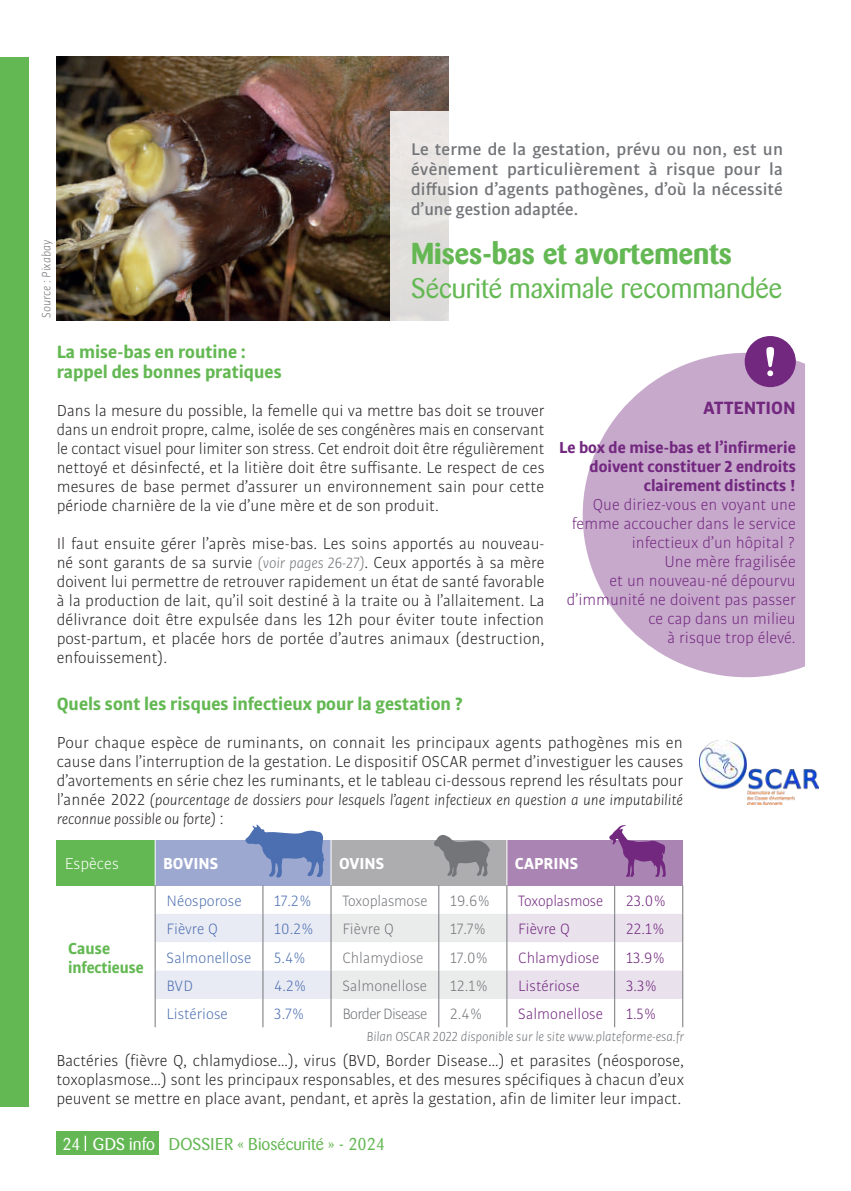
<style>
.page{position:relative;width:851px;height:1191px;background:#fff}
.page>*{position:absolute;margin:0;border:0;box-sizing:border-box;transform-origin:0 0}
.t1{font:700 30px "Barmeno";color:#64b853}
.t2{font:28px "Barmeno";color:#64b853}
.t3{font:700 19px/20px "Bulo";color:#64b853}
.t4{font:700 19px "Bulo";color:#72287f}
.t5{font:500 18px/20px "Bulo";letter-spacing:.005em;color:#737579;text-align:justify}
.t6{font:300 17px/19px "Bulo";color:#231f20;text-align:justify}
.t7{font:300 17px/19px "Bulo";color:#72287f;text-align:right}
.t8{font:700 17px/19px "Bulo";color:#72287f;text-align:right}
.t9{font:17px "Barmeno";color:#64b853}
.t10{font:700 17px "Bulo";color:#fff}
.t11{font:700 17px/19px "Bulo";letter-spacing:-.005em;color:#64b853}
.t12{font:300 17px "Bulo";color:#fff}
.t13{font:italic 300 16px/19px "Bulo";color:#231f20}
.t14{font:300 16px "Bulo";color:#72287f}
.t15{font:300 16px "Bulo";color:#737579}
.t16{font:300 16px "Bulo";color:#4c6fb1}
.t17{font:300 16px "Bulo";letter-spacing:-.045em;color:#737579}
.t18{font:italic 300 14px "Bulo";color:#737579}
.t19{font:italic 300 13px "Bulo";color:#737579}
.s1{font-style:italic;font-size:16px;color:#737579}
.s2{font-style:normal;font-size:17px}
.s3{color:#fff}
</style>
<div class="page">
<div style="left:56px;top:1131px;width:103px;height:24px;background:#64b853"></div>
<svg style="left:85px;top:1135px;width:1px;height:16px"></svg>
<div style="left:0;top:58px;width:29px;height:1049px;background:#64b853"></div>
<svg style="left:582px;top:353px;width:223px;height:324px;fill:#c7a9cc"></svg>
<img style="left:56px;top:57px;width:392px;height:263px">
<div style="left:390px;top:112px;width:404px;height:224px;background:#fff"></div>
<svg style="left:744px;top:336px;width:51px;height:51px;background:#91589b"></svg>
<div style="left:57px;top:840px;width:98px;height:45px;background:#64b853"></div>
<div style="left:155px;top:840px;width:176px;height:45px;background:#9da8d1"></div>
<div style="left:331px;top:840px;width:176px;height:45px;background:#adadaf"></div>
<div style="left:507px;top:840px;width:175px;height:45px;background:#aa85b3"></div>
<hr style="left:155px;top:840px;width:1px;height:45px;background:#fff">
<hr style="left:330px;top:840px;width:1px;height:45px;background:#fff">
<hr style="left:506px;top:840px;width:1px;height:45px;background:#fff">
<svg style="left:155px;top:885px;width:528px;height:142px"></svg>
<svg style="left:245px;top:824px;width:79px;height:53px"></svg>
<svg style="left:434px;top:835px;width:56px;height:42px"></svg>
<svg style="left:609px;top:825px;width:57px;height:52px"></svg>
<img style="left:699px;top:740px;width:119px;height:64px">
<p class="t19" style="left:38px;top:317px;width:79px;rotate:-90deg">Source : Pixabay</p>
<p class="t5" style="left:411px;top:138px;width:373px">Le terme de la gestation, prévu ou non, est un évènement particulièrement à risque pour la diffusion d’agents pathogènes, d’où la nécessité d’une gestion adaptée.</p>
<h1 class="t1" style="left:411px;top:235px;width:322px">Mises-bas et avortements</h1>
<h2 class="t2" style="left:411px;top:272px;width:372px">Sécurité maximale recommandée</h2>
<p class="t3" style="left:57px;top:341px;width:226px">La mise-bas en routine : rappel des bonnes pratiques</p>
<p class="t6" style="left:57px;top:400px;width:489px">Dans la mesure du possible, la femelle qui va mettre bas doit se trouver dans un endroit propre, calme, isolée de ses congénères mais en conservant le contact visuel pour limiter son stress. Cet endroit doit être régulièrement nettoyé et désinfecté, et la litière doit être suffisante. Le respect de ces mesures de base permet d’assurer un environnement sain pour cette période charnière de la vie d’une mère et de son produit.</p>
<p class="t6" style="left:57px;top:533px;width:489px">Il faut ensuite gérer l’après mise-bas. Les soins apportés au nouveau&shy;né sont garants de sa survie <span class="s1">(voir pages 26-27)</span>. Ceux apportés à sa mère doivent lui permettre de retrouver rapidement un état de santé favorable à la production de lait, qu’il soit destiné à la traite ou à l’allaitement. La délivrance doit être expulsée dans les 12h pour éviter toute infection post-partum, et placée hors de portée d’autres animaux (destruction, enfouissement).</p>
<p class="t4" style="left:703px;top:395px;width:94px">ATTENTION</p>
<p class="t8" style="left:559px;top:437px;width:238px">Le box de mise-bas et l’infirmerie doivent constituer 2 endroits clairement distincts !</p>
<p class="t7" style="left:566px;top:494px;width:230px">Que diriez-vous en voyant une femme accoucher dans le service infectieux d’un hôpital ?<br>Une mère fragilisée<br>et un nouveau-né dépourvu d’immunité ne doivent pas passer ce cap dans un milieu<br>à risque trop élevé.</p>
<p class="t3" style="left:57px;top:693px;width:408px">Quels sont les risques infectieux pour la gestation ?</p>
<p class="t6" style="left:57px;top:732px;width:628px">Pour chaque espèce de ruminants, on connait les principaux agents pathogènes mis en cause dans l’interruption de la gestation. Le dispositif OSCAR permet d’investiguer les causes d’avortements en série chez les ruminants, et le tableau ci-dessous reprend les résultats pour</p>
<p class="t13" style="left:57px;top:789px;width:627px"><span class="s2">l’année 2022</span> (pourcentage de dossiers pour lesquels l’agent infectieux en question a une imputabilité reconnue possible ou forte) <span class="s2">:</span></p>
<p class="t12" style="left:65px;top:853px;width:56px">Espèces</p>
<p class="t10" style="left:163px;top:853px;width:57px">BOVINS</p>
<p class="t10" style="left:339px;top:853px;width:47px">OVINS</p>
<p class="t10" style="left:515px;top:853px;width:65px">CAPRINS</p>
<p class="t11" style="left:68px;top:938px;width:77px">Cause infectieuse</p>
<p class="t16" style="left:166px;top:891px;width:77px">Néosporose</p>
<p class="t16" style="left:274px;top:891px;width:39px">17.2%</p>
<p class="t15" style="left:342px;top:891px;width:86px">Toxoplasmose</p>
<p class="t15" style="left:450px;top:891px;width:42px">19.6%</p>
<p class="t14" style="left:518px;top:891px;width:86px">Toxoplasmose</p>
<p class="t14" style="left:626px;top:891px;width:42px">23.0%</p>
<p class="t16" style="left:166px;top:919px;width:53px">Fièvre Q</p>
<p class="t16" style="left:274px;top:919px;width:41px">10.2%</p>
<p class="t15" style="left:342px;top:919px;width:53px">Fièvre Q</p>
<p class="t15" style="left:450px;top:919px;width:38px">17.7%</p>
<p class="t14" style="left:518px;top:919px;width:53px">Fièvre Q</p>
<p class="t14" style="left:626px;top:919px;width:41px">22.1%</p>
<p class="t16" style="left:166px;top:947px;width:86px">Salmonellose</p>
<p class="t16" style="left:274px;top:947px;width:33px">5.4%</p>
<p class="t15" style="left:342px;top:947px;width:83px">Chlamydiose</p>
<p class="t15" style="left:450px;top:947px;width:40px">17.0%</p>
<p class="t14" style="left:518px;top:947px;width:83px">Chlamydiose</p>
<p class="t14" style="left:626px;top:947px;width:41px">13.9%</p>
<p class="t16" style="left:166px;top:976px;width:28px">BVD</p>
<p class="t16" style="left:274px;top:976px;width:34px">4.2%</p>
<p class="t15" style="left:342px;top:976px;width:86px">Salmonellose</p>
<p class="t15" style="left:450px;top:976px;width:40px">12.1%</p>
<p class="t14" style="left:518px;top:976px;width:63px">Listériose</p>
<p class="t14" style="left:626px;top:976px;width:33px">3.3%</p>
<p class="t16" style="left:166px;top:1004px;width:63px">Listériose</p>
<p class="t16" style="left:274px;top:1004px;width:32px">3.7%</p>
<p class="t17" style="left:342px;top:1004px;width:87px">Border Disease</p>
<p class="t15" style="left:450px;top:1004px;width:34px">2.4%</p>
<p class="t14" style="left:518px;top:1004px;width:86px">Salmonellose</p>
<p class="t14" style="left:626px;top:1004px;width:32px">1.5%</p>
<p class="t18" style="left:366px;top:1028px;width:319px">Bilan OSCAR 2022 disponible sur le site www.plateforme-esa.fr</p>
<p class="t6" style="left:56px;top:1050px;width:629px">Bactéries (fièvre Q, chlamydiose…), virus (BVD, Border Disease…) et parasites (néosporose, toxoplasmose…) sont les principaux responsables, et des mesures spécifiques à chacun d’eux peuvent se mettre en place avant, pendant, et après la gestation, afin de limiter leur impact.</p>
<p class="t9" style="left:62px;top:1134px;width:324px"><span class="s3">24 GDS info</span> DOSSIER « Biosécurité » - 2024</p>
</div>
